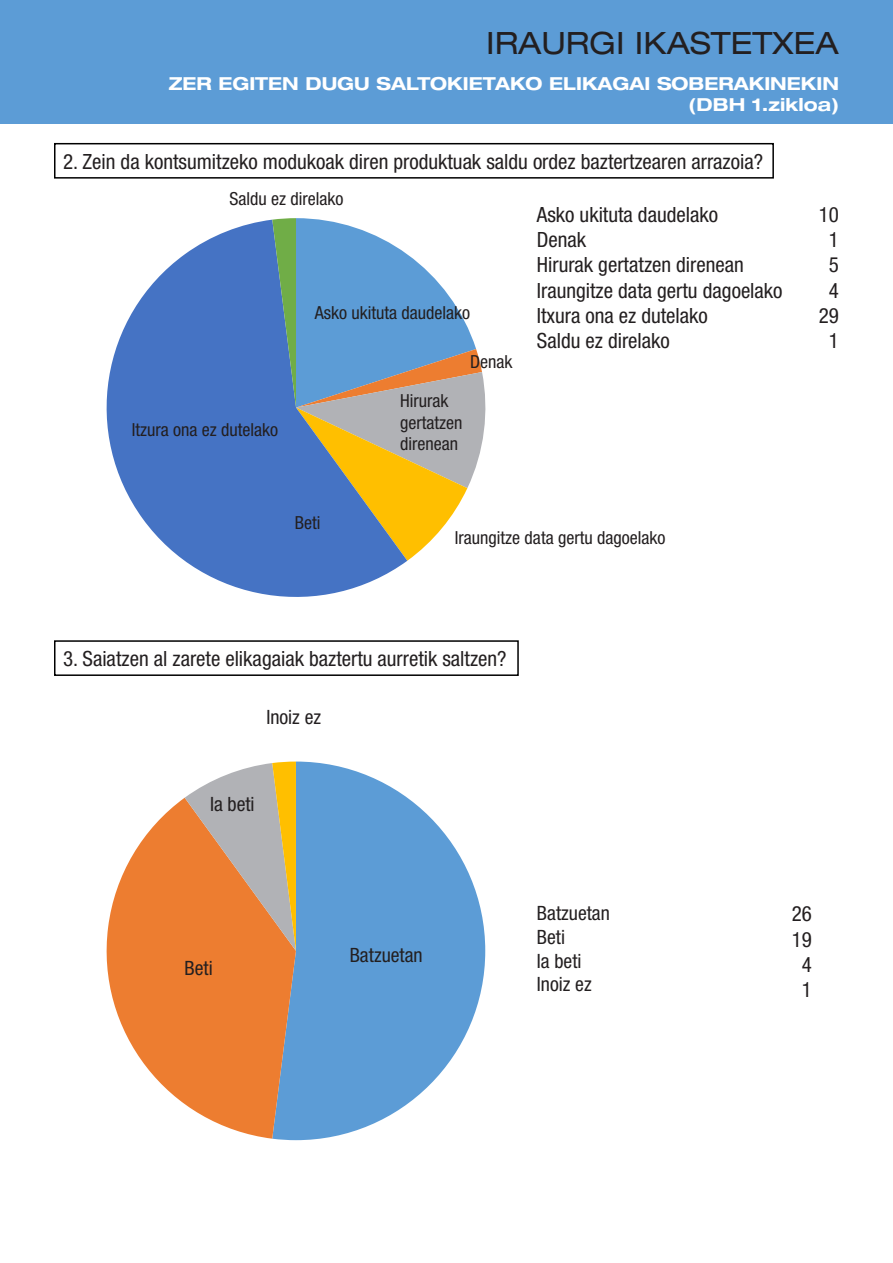
<style>
.page{position:relative;width:893px;height:1263px;background:#fff}
.page>*{position:absolute;margin:0;border:0;box-sizing:border-box;transform-origin:0 0}
.t1{font:expanded 30.75px "Helvetica Neue";color:#231f20}
.t2{font:condensed 21px/25.2px "Helvetica Neue";color:#231f20;text-align:center}
.t3{font:condensed 19.8px/23.7px "Helvetica Neue";color:#231f20}
.t4{font:condensed 18px/21.6px "Helvetica Neue";color:#231f20}
.t5{font:700 expanded 18px/21.6px "Helvetica Neue";color:#fff;text-align:right}
</style>
<div class="page">
<div style="left:0;top:0;width:893px;height:123px;background:#5c9cd6"></div>
<svg style="left:275px;top:761px;width:210px;height:379px;fill:#5c9cd6"></svg>
<svg style="left:106px;top:798px;width:190px;height:341px;fill:#ed7d30"></svg>
<svg style="left:185px;top:761px;width:111px;height:190px"></svg>
<svg style="left:106px;top:220px;width:301px;height:377px;fill:#4573c4"></svg>
<svg style="left:272px;top:218px;width:214px;height:343px"></svg>
<div style="left:54px;top:143px;width:720px;height:36px;border:2px solid #000"></div>
<div style="left:54px;top:640px;width:465px;height:36px;border:2px solid #000"></div>
<h1 class="t1" style="left:486px;top:24px;width:354px">IRAURGI IKASTETXEA</h1>
<p class="t5" style="left:169px;top:72px;width:671px">ZER EGITEN DUGU SALTOKIETAKO ELIKAGAI SOBERAKINEKIN (DBH 1.zikloa)</p>
<p class="t2" style="left:63px;top:149px;width:701px">2. Zein da kontsumitzeko modukoak diren produktuak saldu ordez baztertzearen arrazoia?</p>
<p class="t4" style="left:229px;top:188px;width:115px">Saldu ez direlako</p>
<p class="t4" style="left:315px;top:301px;width:157px">Asko ukituta daudelako</p>
<p class="t4" style="left:132px;top:419px;width:148px">Itzura ona ez dutelako</p>
<p class="t4" style="left:470px;top:351px;width:44px">Denak</p>
<p class="t4" style="left:400px;top:390px;width:64px">Hirurak gertatzen direnean</p>
<p class="t2" style="left:537px;top:202px;width:247px;text-align:left">Asko ukituta daudelako<br>Denak<br>Hirurak gertatzen direnean<br>Iraungitze data gertu dagoelako<br>Itxura ona ez dutelako<br>Saldu ez direlako</p>
<p class="t2" style="left:819px;top:202px;width:22px">10<br>1<br>5<br>4<br>29<br>1</p>
<p class="t4" style="left:295px;top:511px;width:27px">Beti</p>
<p class="t4" style="left:455px;top:527px;width:212px">Iraungitze data gertu dagoelako</p>
<p class="t2" style="left:63px;top:646px;width:445px">3. Saiatzen al zarete elikagaiak baztertu aurretik saltzen?</p>
<p class="t3" style="left:266px;top:705px;width:56px">Inoiz ez</p>
<p class="t3" style="left:210px;top:792px;width:46px">Ia beti</p>
<p class="t3" style="left:185px;top:956px;width:30px">Beti</p>
<p class="t3" style="left:350px;top:943px;width:74px">Batzuetan</p>
<p class="t3" style="left:537px;top:901px;width:74px">Batzuetan<br>Beti<br>Ia beti<br>Inoiz ez</p>
<p class="t2" style="left:792px;top:901px;width:22px">26<br>19<br>4<br>1</p>
</div>
